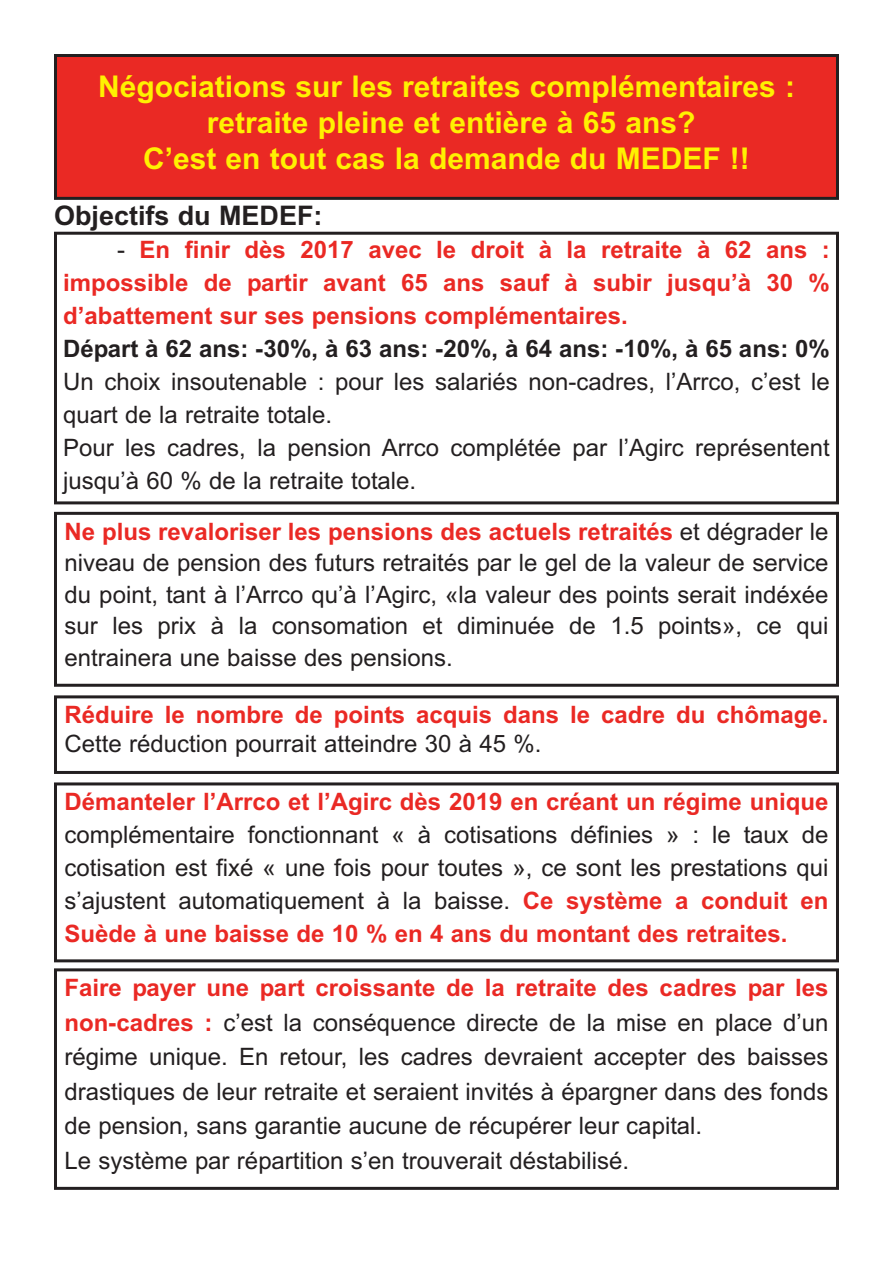
<style>
.page{position:relative;width:893px;height:1263px;background:#fff}
.page>*{position:absolute;margin:0;border:0;box-sizing:border-box;transform-origin:0 0}
.t1{font:700 30px/36px "Arial";color:#fff101;text-align:center}
.t2{font:700 27px "Arial";color:#231f20}
.t3{font:24px/33px "Arial";color:#231f20}
.t4{font:700 24px/33px "Arial";color:#ea2924;text-align:justify}
.t5{font:700 24px "Arial";color:#231f20}
.s1{font-weight:400;color:#231f20}
.s2{font-weight:700;color:#ea2924}
</style>
<div class="page">
<div style="left:56px;top:56px;width:781px;height:142px;background:#ea2924"></div>
<div style="left:54px;top:54px;width:785px;height:146px;border:3px solid #231f20"></div>
<div style="left:54px;top:232px;width:785px;height:272px;border:3px solid #231f20"></div>
<div style="left:54px;top:512px;width:785px;height:175px;border:3px solid #231f20"></div>
<div style="left:54px;top:695px;width:785px;height:79px;border:3px solid #231f20"></div>
<div style="left:54px;top:782px;width:785px;height:180px;border:3px solid #231f20"></div>
<div style="left:54px;top:968px;width:785px;height:222px;border:3px solid #231f20"></div>
<p class="t1" style="left:98px;top:68px;width:698px">Négociations sur les retraites complémentaires : retraite pleine et entière à 65 ans?<br>C’est en tout cas la demande du MEDEF !!</p>
<p class="t2" style="left:54px;top:200px;width:270px">Objectifs du MEDEF:</p>
<p class="t4" style="left:63px;top:233px;width:768px;text-indent:54px"><span class="s1">-</span> En finir dès 2017 avec le droit à la retraite à 62 ans : impossible de partir avant 65 ans sauf à subir jusqu’à 30 % d’abattement sur ses pensions complémentaires.</p>
<p class="t5" style="left:63px;top:335px;width:768px">Départ à 62 ans: -30%, à 63 ans: -20%, à 64 ans: -10%, à 65 ans: 0%</p>
<p class="t3" style="left:63px;top:365px;width:768px">Un choix insoutenable : pour les salariés non-cadres, l’Arrco, c’est le quart de la retraite totale.<br>Pour les cadres, la pension Arrco complétée par l’Agirc représentent jusqu’à 60 % de la retraite totale.</p>
<p class="t3" style="left:64px;top:516px;width:765px;line-height:31.5px;text-align:justify"><span class="s2">Ne plus revaloriser les pensions des actuels retraités</span> et dégrader le niveau de pension des futurs retraités par le gel de la valeur de service du point, tant à l’Arrco qu’à l’Agirc, «la valeur des points serait indéxée sur les prix à la consomation et diminuée de 1.5 points», ce qui entrainera une baisse des pensions.</p>
<p class="t4" style="left:64px;top:698px;width:765px">Réduire le nombre de points acquis dans le cadre du chômage.</p>
<p class="t3" style="left:64px;top:727px;width:478px">Cette réduction pourrait atteindre 30 à 45 %.</p>
<p class="t4" style="left:64px;top:786px;width:765px">Démanteler l’Arrco et l’Agirc dès 2019 en créant un régime unique</p>
<p class="t3" style="left:64px;top:819px;width:765px;text-align:justify">complémentaire fonctionnant « à cotisations définies » : le taux de cotisation est fixé « une fois pour toutes », ce sont les prestations qui s’ajustent automatiquement à la baisse. <span class="s2">Ce système a conduit en Suède à une baisse de 10 % en 4 ans du montant des retraites.</span></p>
<p class="t3" style="left:64px;top:971px;width:765px;line-height:34.5px"><span class="s2">Faire payer une part croissante de la retraite des cadres par les non-cadres :</span> c’est la conséquence directe de la mise en place d’un régime unique. En retour, les cadres devraient accepter des baisses drastiques de leur retraite et seraient invités à épargner dans des fonds de pension, sans garantie aucune de récupérer leur capital.<br>Le système par répartition s’en trouverait déstabilisé.</p>
</div>
